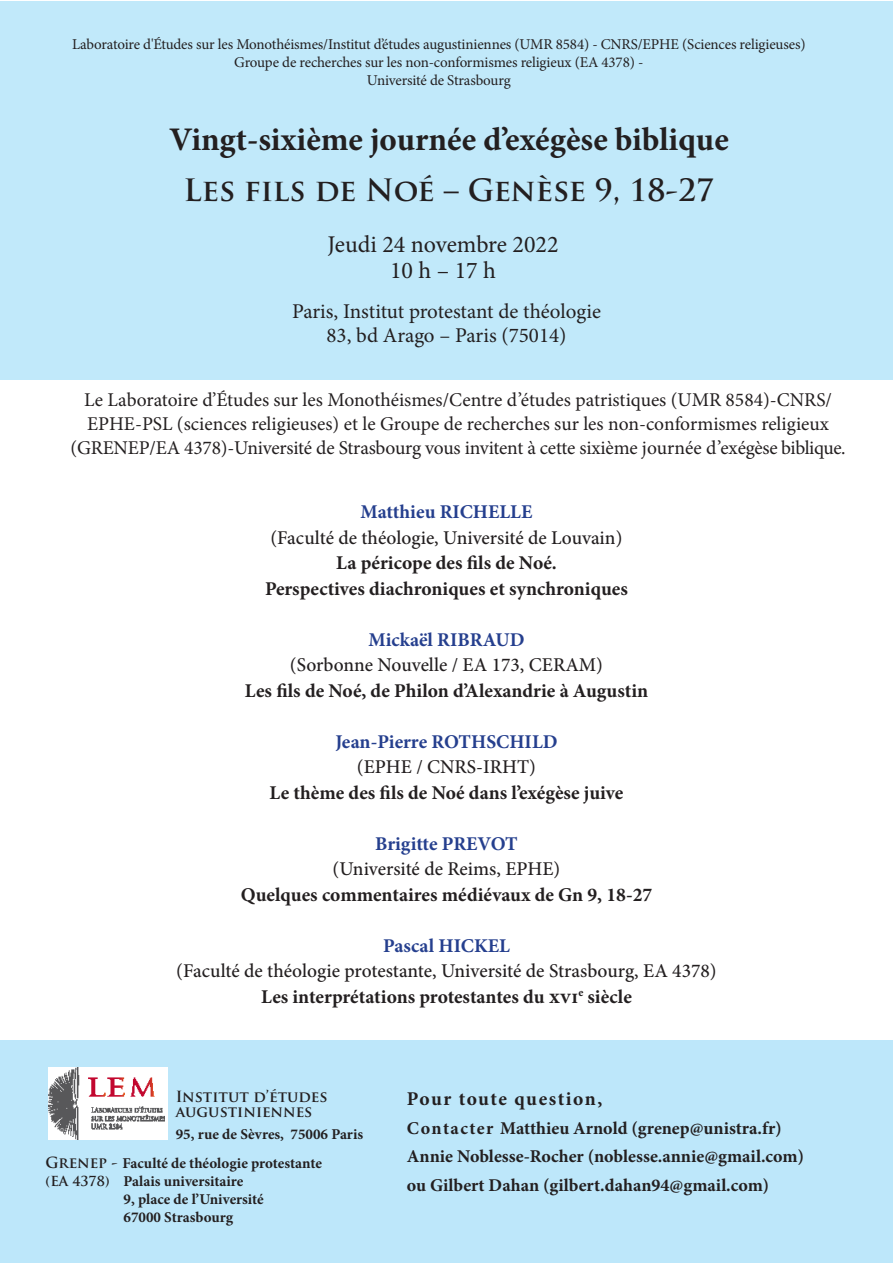
<style>
.page{position:relative;width:893px;height:1263px;background:#fff}
.page>*{position:absolute;margin:0;border:0;box-sizing:border-box;transform-origin:0 0}
.t1{font:700 33px "Minion Pro";color:#231f20}
.Texte_Normal{font:700 30px "Trajan Pro";color:#231f20}
.t2{font:24px "Minion Pro";color:#231f20}
.Texte_Normal-2{font:21px "Minion Pro";letter-spacing:-.005em;color:#231f20}
.t3{font:19.5px/24px "Minion Pro";letter-spacing:-.005em;color:#231f20;text-align:center}
.t4{font:700 19.5px "Minion Pro";color:#231f20}
.t5{font:500 19.5px "Minion Pro";color:#231f20}
.t6{font:700 19.5px "Minion Pro";color:#253f8e}
.t7{font:700 19.5px "Minion Pro";letter-spacing:.07em;color:#231f20}
.t8{font:700 18px "Minion Pro";color:#231f20}
.t9{font:15px "Minion Pro";letter-spacing:-.01em;color:#231f20}
.t10{font:700 15px "Minion Pro";color:#231f20}
.t11{font:700 15px "Trajan Pro";color:#231f20}
.s1{font-family:"Trajan Pro"}
.s2{font-family:"Trajan Pro";font-size:13.5px}
</style>
<div class="page">
<div style="left:0;top:1040px;width:893px;height:223px;background:#bde7fa"></div>
<div style="left:0;top:1px;width:893px;height:378px;background:#c1e9fa"></div>
<div style="left:48px;top:1067px;width:119px;height:73px;background:#fff"></div>
<img style="left:48px;top:1067px;width:116px;height:73px">
<p class="t9" style="left:72px;top:34px;width:735px">Laboratoire d'Études sur les Monothéismes/Institut d’études augustiniennes (UMR 8584) - CNRS/EPHE (Sciences religieuses)</p>
<p class="t9" style="left:234px;top:52px;width:411px">Groupe de recherches sur les non-conformismes religieux (EA 4378) -</p>
<p class="t9" style="left:367px;top:70px;width:145px">Université de Strasbourg</p>
<p class="t1" style="left:169px;top:116px;width:561px">Vingt-sixième journée d’exégèse biblique</p>
<p class="Texte_Normal" style="left:184px;top:171px;width:532px">Les fils de Noé – Genèse 9, 18-27</p>
<p class="t2" style="left:328px;top:229px;width:233px">Jeudi 24 novembre 2022</p>
<p class="t2" style="left:390px;top:254px;width:107px">10 h – 17 h</p>
<p class="Texte_Normal-2" style="left:292px;top:297px;width:310px">Paris, Institut protestant de théologie</p>
<p class="Texte_Normal-2" style="left:327px;top:321px;width:241px">83, bd Arago – Paris (75014)</p>
<p class="t3" style="left:70px;top:388px;width:777px">Le Laboratoire d’Études sur les Monothéismes/Centre d’études patristiques (UMR 8584)-CNRS/<br>EPHE-PSL (sciences religieuses) et le Groupe de recherches sur les non-conformismes religieux (GRENEP/EA 4378)-Université de Strasbourg vous invitent à cette sixième journée d’exégèse biblique.</p>
<p class="t6" style="left:361px;top:498px;width:173px">Matthieu RICHELLE</p>
<p class="t5" style="left:271px;top:524px;width:353px">(Faculté de théologie, Université de Louvain)</p>
<p class="t4" style="left:336px;top:549px;width:222px">La péricope des fils de Noé.</p>
<p class="t4" style="left:265px;top:575px;width:364px">Perspectives diachroniques et synchroniques</p>
<p class="t6" style="left:368px;top:626px;width:158px">Mickaël RIBRAUD</p>
<p class="t5" style="left:290px;top:652px;width:314px">(Sorbonne Nouvelle / EA 173, CERAM)</p>
<p class="t4" style="left:245px;top:677px;width:405px">Les fils de Noé, de Philon d’Alexandrie à Augustin</p>
<p class="t6" style="left:335px;top:728px;width:224px">Jean-Pierre ROTHSCHILD</p>
<p class="t5" style="left:357px;top:754px;width:181px">(EPHE / CNRS-IRHT)</p>
<p class="t4" style="left:270px;top:779px;width:355px">Le thème des fils de Noé dans l’exégèse juive</p>
<p class="t6" style="left:375px;top:830px;width:144px">Brigitte PREVOT</p>
<p class="t5" style="left:333px;top:856px;width:229px">(Université de Reims, EPHE)</p>
<p class="t4" style="left:241px;top:881px;width:413px">Quelques commentaires médiévaux de Gn 9, 18-27</p>
<p class="t6" style="left:383px;top:932px;width:128px">Pascal HICKEL</p>
<p class="t5" style="left:176px;top:958px;width:542px">(Faculté de théologie protestante, Université de Strasbourg, EA 4378)</p>
<p class="t4" style="left:261px;top:983px;width:372px">Les interprétations protestantes du xvi<sup>e</sup> siècle</p>
<p class="t11" style="left:176px;top:1087px;width:153px">Institut d’études</p>
<p class="t11" style="left:176px;top:1102px;width:138px">augustiniennes</p>
<p class="t10" style="left:176px;top:1123px;width:189px">95, rue de Sèvres, 75006 Paris</p>
<p class="t10" style="left:45px;top:1153px;width:278px"><span class="s1">Grenep -</span> Faculté de théologie protestante</p>
<p class="t10" style="left:45px;top:1171px;width:199px"><span class="s2">(EA 4378)</span> Palais universitaire</p>
<p class="t10" style="left:123px;top:1189px;width:142px">9, place de l’Université</p>
<p class="t10" style="left:123px;top:1207px;width:111px">67000 Strasbourg</p>
<p class="t7" style="left:407px;top:1085px;width:197px">Pour toute question,</p>
<p class="t8" style="left:407px;top:1115px;width:376px">Contacter Matthieu Arnold (grenep@unistra.fr)</p>
<p class="t8" style="left:407px;top:1144px;width:399px">Annie Noblesse-Rocher (noblesse.annie@gmail.com)</p>
<p class="t8" style="left:407px;top:1172px;width:364px">ou Gilbert Dahan (gilbert.dahan94@gmail.com)</p>
</div>
